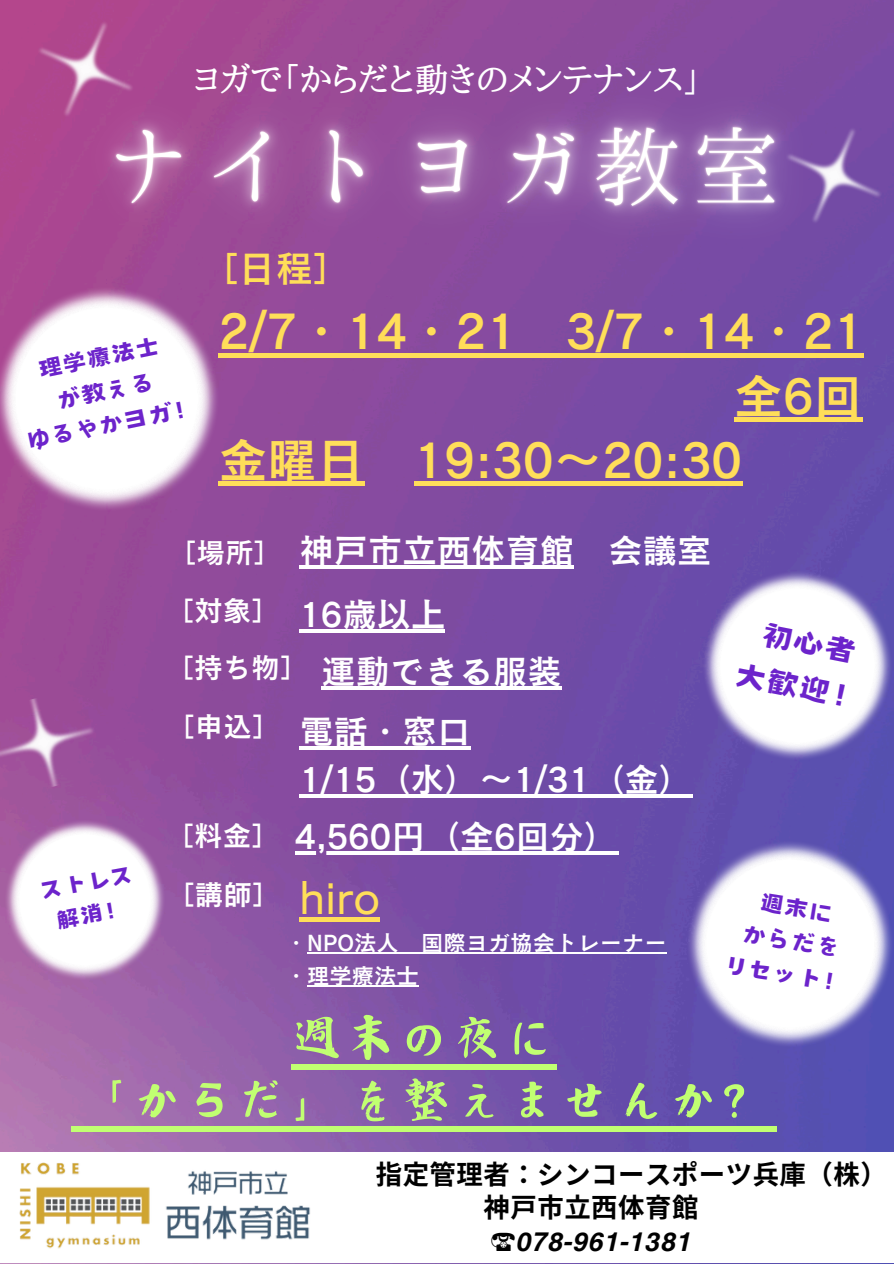
<style>
.page{position:relative;width:894px;height:1264px;background:#fff}
.page>*{position:absolute;margin:0;border:0;box-sizing:border-box;transform-origin:0 0}
.t1{font:58.35px/62.2px "Canva Oriental Brush JP";letter-spacing:.01em;color:#c1ff72;text-align:center}
.t2{font:48.75px "Canva Cezanne Pro N DB";color:#ffde59}
.t3{font:46.35px "Canva Cezanne Pro N M";color:#ffde59}
.t4{font:37.2px "Canva Cezanne Pro N DB";color:#ffde59}
.t5{font:35.7px/44.4px "Canva Sweet Heart JP";color:#6c23cb;text-align:center}
.t6{font:34.35px/48px "Canva Cezanne Pro N DB";color:#fff}
.t7{font:500 33.45px "Aozora Mincho";color:#fff}
.t8{font:28.65px "Canva Cezanne Pro N DB";color:#fff}
.t9{font:27.45px "Canva Sweet Heart JP";color:#6c23cb}
.t10{font:700 26.4px "Noto Sans CJ Ksc";letter-spacing:.02em;color:#000}
.t11{font:italic 700 26.4px "Helvetica World";letter-spacing:.02em;color:#000}
.t12{font:26.4px "Canva Sweet Heart JP";color:#6c23cb}
.t13{font:22.35px "Canva Cezanne Pro N DB";color:#fff}
</style>
<div class="page">
<img style="left:0;top:0;width:893px;height:1152px">
<img style="left:27px;top:38px;width:840px;height:252px">
<img style="left:686px;top:840px;width:207px;height:206px">
<div style="left:706px;top:859px;width:167px;height:168px;background:#fff;border-radius:50%"></div>
<img style="left:0;top:287px;width:219px;height:223px">
<div style="left:16px;top:308px;width:181px;height:181px;background:#fff;border-radius:50%"></div>
<div style="left:291px;top:1064px;width:266px;height:5px;background:#c1ff72"></div>
<div style="left:71px;top:1126px;width:705px;height:6px;background:#c1ff72"></div>
<img style="left:4px;top:819px;width:161px;height:161px">
<div style="left:19px;top:834px;width:131px;height:131px;background:#fff;border-radius:50%"></div>
<img style="left:0;top:685px;width:108px;height:114px">
<img style="left:763px;top:106px;width:130px;height:141px">
<img style="left:15px;top:0;width:141px;height:140px">
<img style="left:19px;top:1162px;width:291px;height:87px">
<hr style="left:219px;top:353px;width:644px;height:4px;background:#ffde59">
<hr style="left:299px;top:565px;width:275px;height:4px;background:#fff">
<hr style="left:299px;top:629px;width:146px;height:3px;background:#fff">
<hr style="left:321px;top:686px;width:240px;height:4px;background:#fff">
<hr style="left:299px;top:746px;width:172px;height:3px;background:#fff">
<hr style="left:299px;top:794px;width:394px;height:3px;background:#fff">
<hr style="left:219px;top:481px;width:146px;height:4px;background:#ffde59">
<hr style="left:414px;top:481px;width:327px;height:4px;background:#ffde59">
<div style="left:734px;top:417px;width:128px;height:5px;background:#ffde59"></div>
<hr style="left:294px;top:851px;width:324px;height:3px;background:#fff">
<div style="left:299px;top:917px;width:80px;height:5px;background:#ffde59"></div>
<hr style="left:307px;top:952px;width:359px;height:1px;background:#fff">
<hr style="left:307px;top:984px;width:112px;height:2px;background:#fff">
<img style="left:702px;top:571px;width:189px;height:189px">
<div style="left:720px;top:588px;width:154px;height:154px;background:#fff;border-radius:50%"></div>
<p class="t7" style="left:193px;top:62px;width:509px">ヨガで「からだと動きのメンテナンス」</p>
<p class="t9" style="left:36px;top:358px;width:125px;rotate:-12deg">理学療法士</p>
<h3 class="t9" style="left:54px;top:388px;width:100px;rotate:-12deg">が教える</h3>
<p class="t9" style="left:24px;top:429px;width:177px;rotate:-12deg">ゆるやかヨガ！</p>
<p class="t4" style="left:201px;top:249px;width:150px">［日程］</p>
<h5 class="t2" style="left:219px;top:306px;width:646px">2/7・14・21 3/7・14・21</h5>
<h5 class="t2" style="left:734px;top:371px;width:130px">全6回</h5>
<h5 class="t2" style="left:219px;top:435px;width:131px">金曜日</h5>
<h5 class="t2" style="left:414px;top:435px;width:329px">19:30～20:30</h5>
<p class="t12" style="left:37px;top:879px;width:96px;rotate:-11deg">ストレス</p>
<p class="t8" style="left:168px;top:538px;width:116px">［場所］</p>
<p class="t6" style="left:299px;top:526px;width:413px">神戸市立西体育館 会議室</p>
<h6 class="t8" style="left:165px;top:595px;width:116px">［対象］</h6>
<p class="t6" style="left:299px;top:590px;width:147px">16歳以上</p>
<h5 class="t8" style="left:165px;top:652px;width:144px">［持ち物］</h5>
<p class="t6" style="left:321px;top:647px;width:242px">運動できる服装</p>
<h5 class="t8" style="left:166px;top:712px;width:116px">［申込］</h5>
<p class="t6" style="left:299px;top:706px;width:395px">電話・窓口<br>1/15（水）～ 1/31（金）</p>
<p class="t8" style="left:165px;top:820px;width:116px">［料金］</p>
<p class="t6" style="left:294px;top:811px;width:325px">4,560円（全6回分）</p>
<p class="t8" style="left:166px;top:879px;width:116px">［講師］</p>
<p class="t3" style="left:299px;top:873px;width:82px">hiro</p>
<p class="t13" style="left:285px;top:931px;width:383px">・NPO法人 国際ヨガ協会トレーナー</p>
<p class="t13" style="left:285px;top:964px;width:133px">・理学療法士</p>
<h2 class="t5" style="left:747px;top:608px;width:133px;rotate:11deg">初心者大歓迎！</h2>
<h5 class="t9" style="left:744px;top:920px;width:100px;rotate:9deg">からだを</h5>
<p class="t9" style="left:725px;top:951px;width:127px;rotate:9deg">リセット！</p>
<h3 class="t1" style="left:71px;top:1009px;width:706px">週末の夜に<br>「からだ」を整えませんか？</h3>
<p class="t10" style="left:375px;top:1153px;width:512px">指定管理者： シンコースポーツ兵庫（株）</p>
<h3 class="t10" style="left:483px;top:1186px;width:215px">神戸市立西体育館</h3>
<p class="t11" style="left:490px;top:1219px;width:203px">☎078-961-1381</p>
</div>
